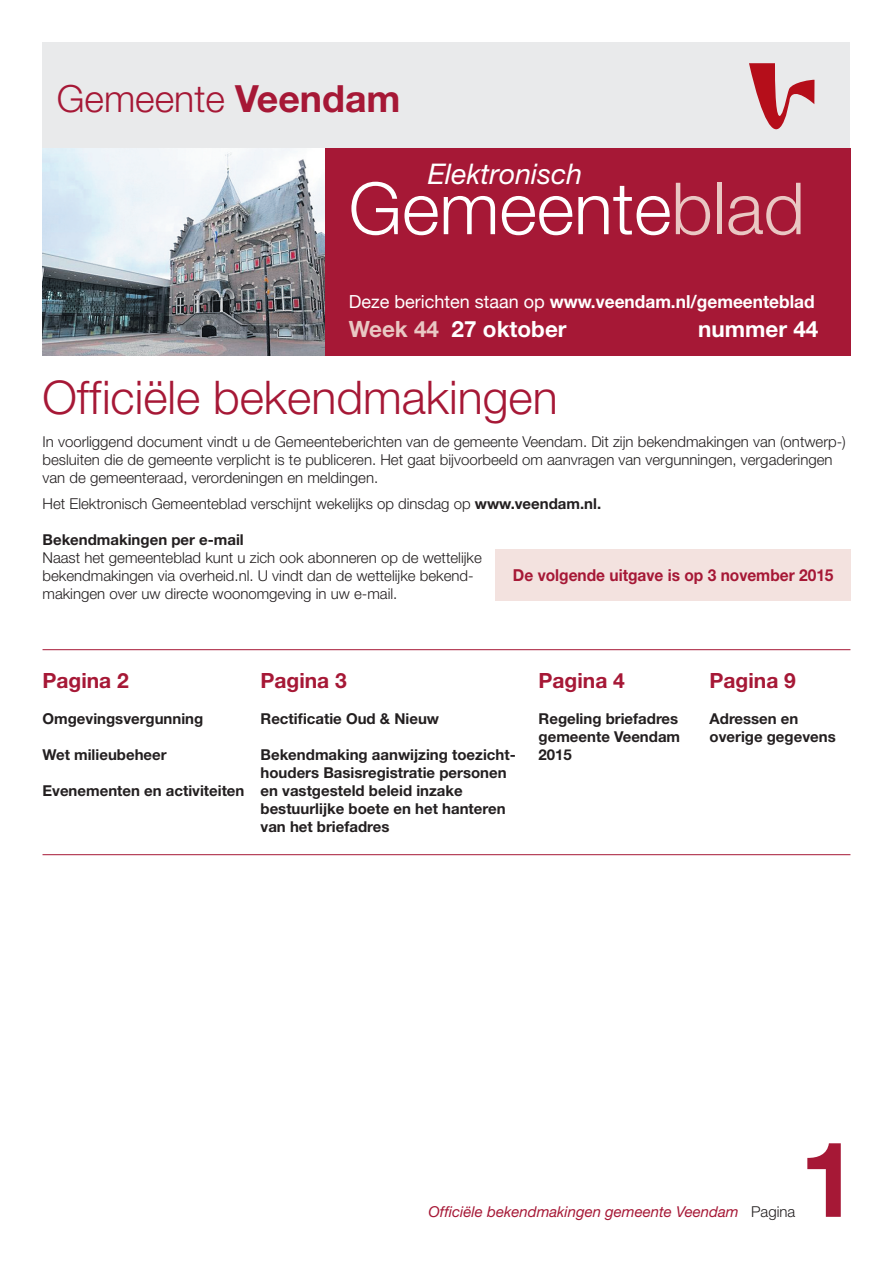
<style>
.page{position:relative;width:893px;height:1263px;background:#fff}
.page>*{position:absolute;margin:0;border:0;box-sizing:border-box;transform-origin:0 0}
.t1{font:700 105px "Helvetica Neue LT Std";color:#a61836}
.t2{font:300 72px "Helvetica Neue LT Std";color:#fff}
.t3{font:300 46.5px "Helvetica Neue LT Std";color:#a61836}
.t4{font:300 37.5px "Helvetica Neue LT Std";color:#a61836}
.t5{font:italic 28.5px "Helvetica Neue LT Std";color:#fff}
.t6{font:700 22.5px "Helvetica Neue LT Std";color:#fff}
.t7{font:700 21px "Helvetica Neue LT Std";color:#a61836}
.t8{font:700 18px "Helvetica Neue LT Std";color:#fff;scale:.96 1}
.t9{font:700 16.5px "Helvetica Neue LT Std";color:#a61836;scale:.94 1}
.t10{font:300 15px/18px "Helvetica Neue LT Std";color:#231f20}
.t11{font:700 15px "Helvetica Neue LT Std";color:#231f20}
.t12{font:italic 15px "Helvetica Neue LT Std";color:#a61836}
.s1{font-weight:700}
.s2{color:#e9c7c3}
.s3{font-family:"Helvetica Neue";font-weight:400}
.s4{font-weight:300;font-style:normal;color:#231f20}
</style>
<div class="page">
<div style="left:43px;top:43px;width:807px;height:106px;background:#e9eaeb"></div>
<div style="left:43px;top:149px;width:807px;height:207px;background:#a61836"></div>
<svg style="left:749px;top:63px;width:65px;height:66px"></svg>
<div style="left:495px;top:550px;width:355px;height:51px;background:#f3e2df"></div>
<img style="left:43px;top:149px;width:282px;height:207px">
<hr style="left:43px;top:649px;width:807px;height:1px;background:#a61836">
<hr style="left:43px;top:854px;width:807px;height:1px;background:#a61836">
<h3 class="t4" style="left:57px;top:85px;width:345px">Gemeente <span class="s1">Veendam</span></h3>
<h3 class="t5" style="left:428px;top:164px;width:156px">Elektronisch</h3>
<h2 class="t2" style="left:349px;top:183px;width:458px">Gemeente<span class="s2">blad</span></h2>
<p class="t8" style="left:349px;top:295px;width:487px"><span class="s3">Deze berichten staan op</span> www.veendam.nl/gemeenteblad</p>
<h3 class="t6" style="left:349px;top:321px;width:219px"><span class="s2">Week 44</span> 27 oktober</h3>
<h3 class="t6" style="left:698px;top:321px;width:122px">nummer 44</h3>
<h3 class="t3" style="left:43px;top:381px;width:517px">Officiële bekendmakingen</h3>
<p class="t10" style="left:43px;top:434px;width:805px">In voorliggend document vindt u de Gemeenteberichten van de gemeente Veendam. Dit zijn bekendmakingen van (ontwerp-) besluiten die de gemeente verplicht is te publiceren. Het gaat bijvoorbeeld om aanvragen van vergunningen, vergaderingen van de gemeenteraad, verordeningen en meldingen.</p>
<p class="t10" style="left:43px;top:496px;width:560px">Het Elektronisch Gemeenteblad verschijnt wekelijks op dinsdag op <span class="s1">www.veendam.nl.</span></p>
<p class="t11" style="left:43px;top:535px;width:203px">Bekendmakingen per e-mail</p>
<p class="t10" style="left:43px;top:550px;width:441px">Naast het gemeenteblad kunt u zich ook abonneren op de wettelijke bekendmakingen via overheid.nl. U vindt dan de wettelijke bekend&shy;makingen over uw directe woonomgeving in uw e-mail.</p>
<p class="t9" style="left:513px;top:569px;width:343px">De volgende uitgave is op 3 november 2015</p>
<h3 class="t7" style="left:43px;top:673px;width:88px">Pagina 2</h3>
<h3 class="t7" style="left:261px;top:673px;width:88px">Pagina 3</h3>
<h3 class="t7" style="left:539px;top:673px;width:88px">Pagina 4</h3>
<h3 class="t7" style="left:710px;top:673px;width:88px">Pagina 9</h3>
<p class="t11" style="left:43px;top:713px;width:162px">Omgevingsvergunning</p>
<p class="t11" style="left:261px;top:713px;width:180px">Rectificatie Oud &amp; Nieuw</p>
<p class="t11" style="left:539px;top:713px;width:141px">Regeling briefadres</p>
<p class="t11" style="left:710px;top:713px;width:90px">Adressen en</p>
<p class="t11" style="left:539px;top:731px;width:143px">gemeente Veendam</p>
<p class="t11" style="left:710px;top:731px;width:128px">overige gegevens</p>
<p class="t11" style="left:43px;top:749px;width:126px">Wet milieubeheer</p>
<p class="t11" style="left:261px;top:749px;width:257px">Bekendmaking aanwijzing toezicht-</p>
<p class="t11" style="left:539px;top:749px;width:35px">2015</p>
<p class="t11" style="left:261px;top:767px;width:248px">houders Basisregistratie personen</p>
<p class="t11" style="left:43px;top:785px;width:422px">Evenementen en activiteiten en vastgesteld beleid inzake</p>
<p class="t11" style="left:261px;top:803px;width:247px">bestuurlijke boete en het hanteren</p>
<p class="t11" style="left:261px;top:821px;width:130px">van het briefadres</p>
<p class="t12" style="left:429px;top:1206px;width:368px">Officiële bekendmakingen gemeente Veendam <span class="s4">Pagina</span></p>
<h1 class="t1" style="left:800px;top:1142px;width:60px">1</h1>
</div>
